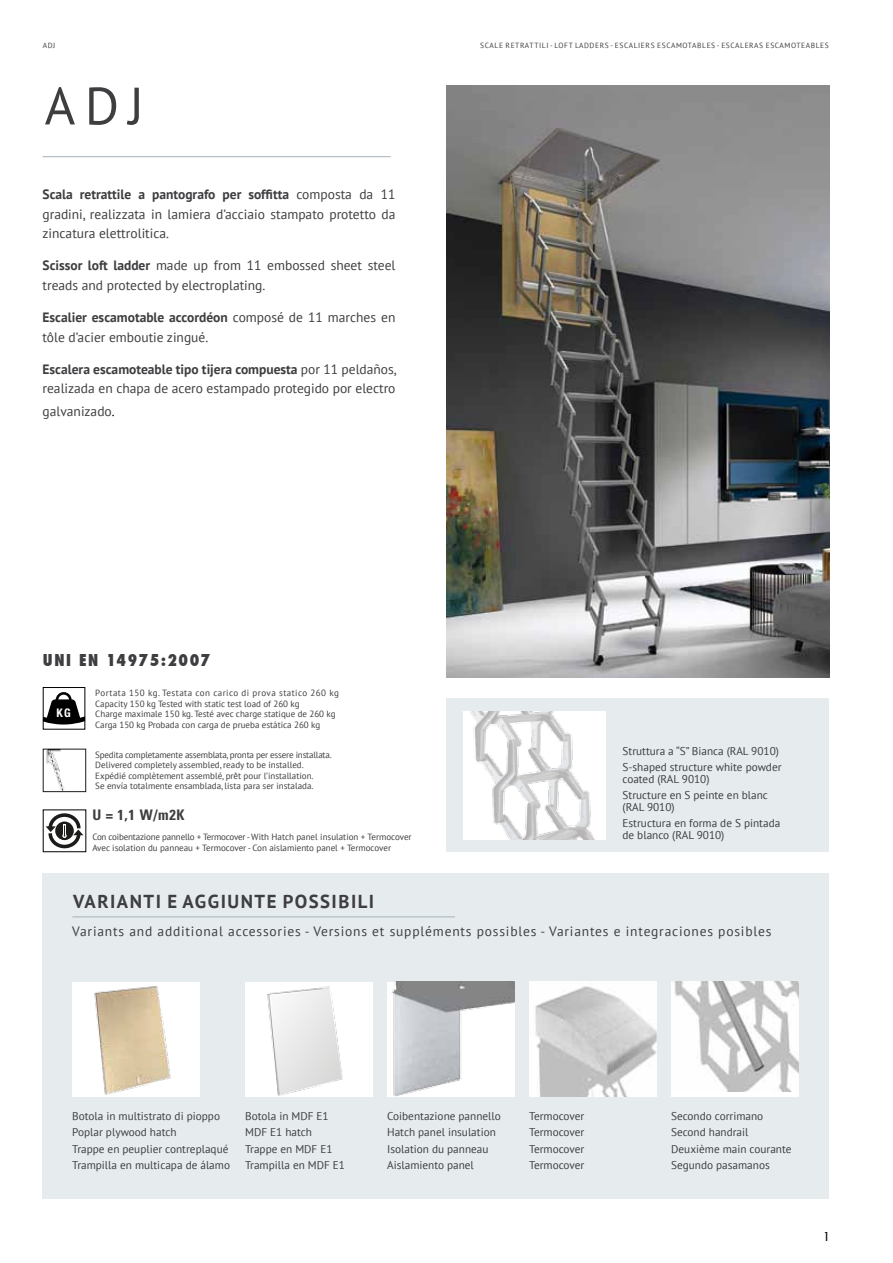
<style>
.page{position:relative;width:893px;height:1263px;background:#fff}
.page>*{position:absolute;margin:0;border:0;box-sizing:border-box;transform-origin:0 0}
.t1{font:52.5px "PT Sans";color:#3e3d40}
.t2{font:700 18.75px "PT Sans";letter-spacing:.08em;color:#3e3d40}
.t3{font:800 condensed 16.05px "Futura";letter-spacing:.1em;color:#3e3d40}
.t4{font:700 condensed 14.55px "Univers LT Std";color:#3e3d40}
.t5{font:13.5px/19.5px "PT Sans";color:#3e3d40}
.t6{font:13.5px "PT Sans";letter-spacing:.06em;color:#3e3d40}
.t7{font:500 condensed 12px "Futura";color:#000}
.t8{font:700 condensed 11.85px "Helvetica Neue LT Std";color:#fff}
.t9{font:11.25px/16.2px "PT Sans";color:#3e3d40}
.t10{font:9px/10.5px "PT Sans";color:#3e3d40}
.t11{font:7.5px "PT Sans";letter-spacing:.08em;color:#3e3d40}
.s1{font-weight:700}
.s2{color:#000}
</style>
<div class="page">
<div style="left:43px;top:873px;width:786px;height:326px;background:#e6ecee"></div>
<div style="left:446px;top:699px;width:383px;height:153px;background:#e6ecee"></div>
<img style="left:446px;top:85px;width:383px;height:593px">
<hr style="left:43px;top:156px;width:347px;height:1px;background:#a4b3bb">
<hr style="left:73px;top:916px;width:382px;height:1px;background:#a4b3bb">
<div style="left:43px;top:687px;width:42px;height:42px;border:1px solid #000"></div>
<svg style="left:43px;top:692px;width:42px;height:36px"></svg>
<img style="left:46px;top:751px;width:19px;height:39px">
<div style="left:43px;top:749px;width:43px;height:43px;border:1px solid #1c1c1a"></div>
<svg style="left:45px;top:813px;width:39px;height:36px"></svg>
<img style="left:387px;top:982px;width:128px;height:115px">
<div style="left:671px;top:982px;width:128px;height:115px;background:#fff"></div>
<img style="left:674px;top:982px;width:125px;height:110px">
<img style="left:529px;top:982px;width:128px;height:115px">
<img style="left:464px;top:711px;width:142px;height:128px">
<div style="left:72px;top:982px;width:128px;height:115px;background:#fff"></div>
<img style="left:94px;top:986px;width:77px;height:109px">
<div style="left:245px;top:982px;width:128px;height:115px;background:#fff"></div>
<img style="left:267px;top:986px;width:76px;height:110px">
<p class="t11" style="left:43px;top:41px;width:14px">AD J</p>
<p class="t11" style="left:480px;top:41px;width:350px">Scale retrattili - loft ladders - Escaliers escamotables - Escaleras escamoteables</p>
<h1 class="t1" style="left:45px;top:72px;width:97px">Adj</h1>
<h3 class="t5" style="left:43px;top:184px;width:354px;text-align:justify"><span class="s1">Scala retrattile a pantografo per soffitta</span> composta da 11 gradini, realizzata in lamiera d’acciaio stampato protetto da zincatura elettrolitica.</h3>
<h3 class="t5" style="left:43px;top:256px;width:354px"><span class="s1">Scissor loft ladder</span> made up from 11 embossed sheet steel treads and protected by electroplating.</h3>
<h3 class="t5" style="left:43px;top:307px;width:354px"><span class="s1">Escalier escamotable accordéon</span> composé de 11 marches en tôle d’acier emboutie zingué.</h3>
<h3 class="t5" style="left:43px;top:359px;width:355px"><span class="s1">Escalera escamoteable tipo tijera compuesta</span> por 11 peldaños, realizada en chapa de acero estampado protegido por electro</h3>
<h3 class="t5" style="left:43px;top:401px;width:74px">galvanizado<span class="s2">.</span></h3>
<h3 class="t3" style="left:43px;top:649px;width:169px">UNI EN 14975:2007</h3>
<p class="t10" style="left:95px;top:687px;width:245px">Portata 150 kg. Testata con carico di prova statico 260 kg Capacity 150 kg Tested with static test load of 260 kg<br>Charge maximale 150 kg. Testé avec charge statique de 260 kg Carga 150 kg Probada con carga de prueba estática 260 kg</p>
<h3 class="t8" style="left:57px;top:705px;width:16px">KG</h3>
<p class="t10" style="left:95px;top:749px;width:238px">Spedita completamente assemblata, pronta per essere installata.<br>Delivered completely assembled, ready to be installed.<br>Expédié complètement assemblé, prêt pour l’installation.<br>Se envía totalmente ensamblada, lista para ser instalada.</p>
<h3 class="t4" style="left:92px;top:806px;width:94px">U = 1,1 W/m2K</h3>
<p class="t10" style="left:92px;top:832px;width:321px">Con coibentazione pannello + Termocover - With Hatch panel insulation + Termocover<br>Avec isolation du panneau + Termocover - Con aislamiento panel + Termocover</p>
<p class="t9" style="left:622px;top:742px;width:115px">Struttura a “S” Bianca (RAL</p>
<p class="t9" style="left:622px;top:742px;width:160px;text-align:right">9010)<br>S-shaped structure white powder</p>
<p class="t9" style="left:622px;top:771px;width:45px">coated (RAL</p>
<p class="t9" style="left:622px;top:771px;width:147px;text-align:center">9010)<br>Structure en S peinte en blanc</p>
<p class="t9" style="left:622px;top:799px;width:11px">(RAL</p>
<p class="t9" style="left:622px;top:799px;width:159px;text-indent:24px">9010)<br>Estructura en forma de S pintada</p>
<p class="t9" style="left:622px;top:827px;width:60px">de blanco (RAL</p>
<p class="t9" style="left:697px;top:827px;width:29px">9010)</p>
<h2 class="t2" style="left:73px;top:889px;width:180px">VARIANTI e aggiunte</h2>
<h2 class="t2" style="left:283px;top:889px;width:77px">possi bili</h2>
<h3 class="t6" style="left:72px;top:922px;width:701px">Variants and additional accessories - Versions et suppléments possibles - Variantes e integraciones posibles</h3>
<p class="t9" style="left:72px;top:1108px;width:159px">Botola in multistrato di pioppo<br>Poplar plywood hatch<br>Trappe en peuplier contreplaqué<br>Trampilla en multicapa de álamo</p>
<p class="t9" style="left:245px;top:1108px;width:55px">Botola in MDF</p>
<p class="t9" style="left:317px;top:1108px;width:14px">E1</p>
<p class="t9" style="left:245px;top:1124px;width:68px;text-indent:25px">E1 hatch<br>Trappe en MDF</p>
<p class="t9" style="left:245px;top:1124px;width:8px">MDF</p>
<p class="t9" style="left:320px;top:1140px;width:14px">E1</p>
<p class="t9" style="left:245px;top:1156px;width:71px">Trampilla en MDF</p>
<p class="t9" style="left:333px;top:1156px;width:14px">E1</p>
<p class="t9" style="left:387px;top:1108px;width:115px">Coibentazione pannello<br>Hatch panel insulation<br>Isolation du panneau<br>Aislamiento panel</p>
<p class="t9" style="left:671px;top:1108px;width:122px">Secondo corrimano<br>Second handrail<br>Deuxième main courante<br>Segundo pasamanos</p>
<p class="t9" style="left:529px;top:1108px;width:57px;text-align:justify">Termocover Termocover Termocover Termocover</p>
<h3 class="t7" style="left:824px;top:1229px;width:6px">1</h3>
</div>
